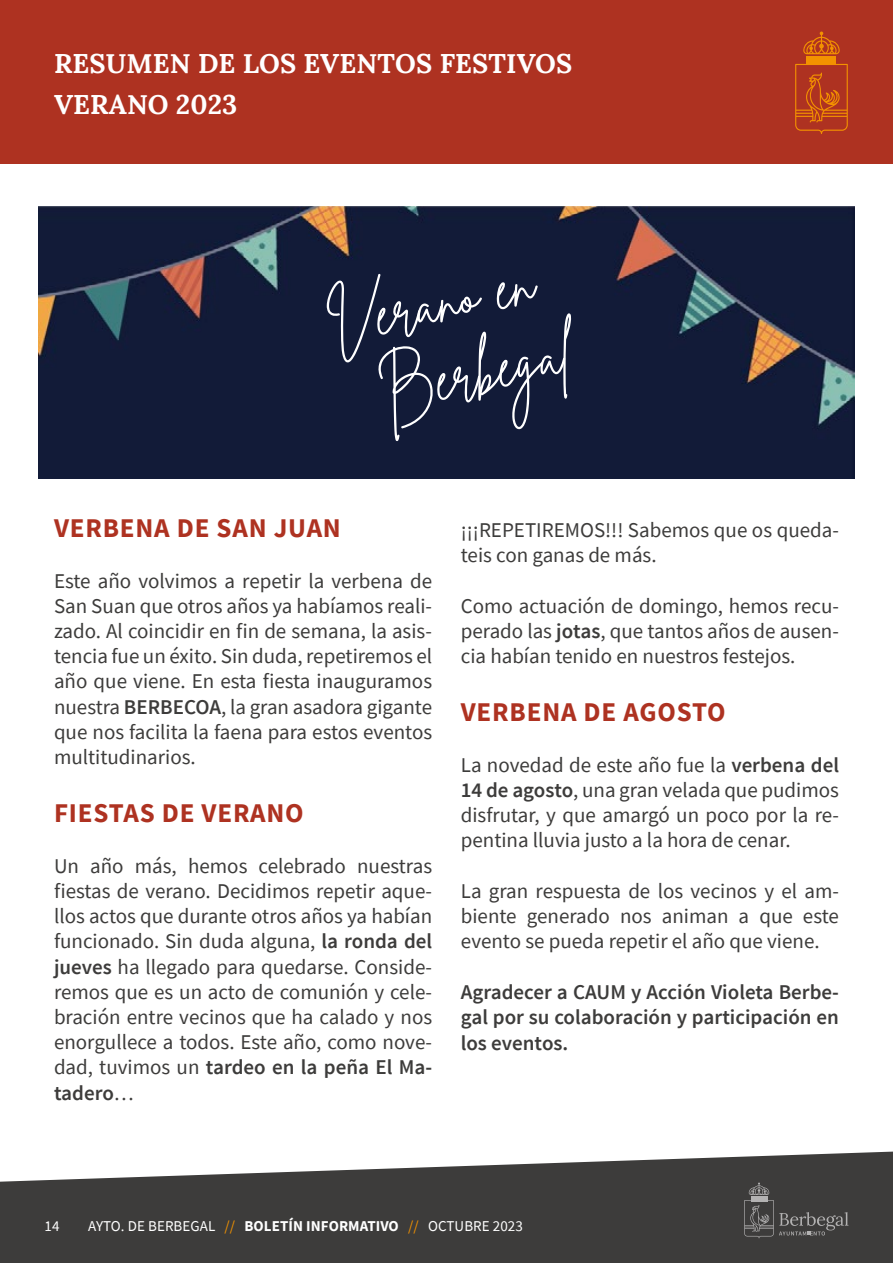
<style>
.page{position:relative;width:893px;height:1263px;background:#fff}
.page>*{position:absolute;margin:0;border:0;box-sizing:border-box;transform-origin:0 0}
.t1{font:58.5px/76.3px "Brittany Signature";color:#fff}
.t2{font:700 27px "Source Sans Pro";letter-spacing:.03em;color:#ae3221}
.t3{font:700 27px/41px "Lora";letter-spacing:.005em;color:#fff}
.t4{font:21px/25.2px "Source Sans Pro";color:#3d3c3b;text-align:justify}
.t5{font:600 21px/25.2px "Source Sans Pro";color:#3d3c3b;text-align:justify}
.t6{font:15px "Source Sans Pro";letter-spacing:.005em;color:#fff}
.s1{font-weight:600}
.s2{color:#f39200}
.s3{font-weight:700}
</style>
<div class="page">
<div style="left:0;top:0;width:893px;height:164px;background:#ae3221"></div>
<div style="left:0;top:1182px;width:893px;height:81px;background:#3d3c3b"></div>
<svg style="left:803px;top:32px;width:37px;height:22px"></svg>
<hr style="left:807px;top:57px;width:29px;height:3px;background:#f39200">
<hr style="left:807px;top:60px;width:29px;height:3px;background:#f39200">
<svg style="left:795px;top:64px;width:53px;height:70px"></svg>
<svg style="left:0;top:1151px;width:893px;height:87px"></svg>
<img style="left:38px;top:206px;width:817px;height:272px">
<p class="t3" style="left:54px;top:40px;width:520px">RESUMEN DE LOS EVENTOS FESTIVOS<br>VERANO 2023</p>
<h1 class="t1" style="left:356px;top:278px;width:195px;text-indent:-37px;rotate:-12deg">Verano en<br>Berbegal</h1>
<p class="t2" style="left:54px;top:510px;width:288px">VERBENA DE SAN JUAN</p>
<p class="t4" style="left:54px;top:568px;width:380px">Este año volvimos a repetir la verbena de San Suan que otros años ya habíamos reali&shy;zado. Al coincidir en fin de semana, la asis&shy;tencia fue un éxito. Sin duda, repetiremos el año que viene. En esta fiesta inauguramos nuestra <span class="s1">BERBECOA</span>, la gran asadora gigante que nos facilita la faena para estos eventos multitudinarios.</p>
<p class="t2" style="left:54px;top:795px;width:251px">FIESTAS DE VERANO</p>
<p class="t4" style="left:54px;top:853px;width:380px">Un año más, hemos celebrado nuestras fiestas de verano. Decidimos repetir aque&shy;llos actos que durante otros años ya habían funcionado. Sin duda alguna, <span class="s1">la ronda del jueves</span> ha llegado para quedarse. Conside&shy;remos que es un acto de comunión y cele&shy;bración entre vecinos que ha calado y nos enorgullece a todos. Este año, como nove&shy;dad, tuvimos un <span class="s1">tardeo en la peña El Ma&shy;tadero</span>…</p>
<p class="t4" style="left:461px;top:517px;width:380px">¡¡¡REPETIREMOS!!! Sabemos que os queda&shy;teis con ganas de más.</p>
<p class="t4" style="left:461px;top:593px;width:380px">Como actuación de domingo, hemos recu&shy;perado las <span class="s1">jotas</span>, que tantos años de ausen&shy;cia habían tenido en nuestros festejos.</p>
<p class="t2" style="left:461px;top:694px;width:266px">VERBENA DE AGOSTO</p>
<p class="t4" style="left:461px;top:752px;width:380px">La novedad de este año fue la <span class="s1">verbena del 14 de agosto</span>, una gran velada que pudimos disfrutar, y que amargó un poco por la re&shy;pentina lluvia justo a la hora de cenar.</p>
<p class="t4" style="left:461px;top:878px;width:380px">La gran respuesta de los vecinos y el am&shy;biente generado nos animan a que este evento se pueda repetir el año que viene.</p>
<p class="t5" style="left:461px;top:980px;width:380px">Agradecer a CAUM y Acción Violeta Berbe&shy;gal por su colaboración y participación en los eventos.</p>
<p class="t6" style="left:45px;top:1216px;width:16px">14</p>
<p class="t6" style="left:88px;top:1216px;width:436px">AYTO. DE BERBEGAL <span class="s2">//</span> <span class="s3">BOLETÍN INFORMATIVO</span> <span class="s2">//</span> OCTUBRE 2023</p>
</div>
